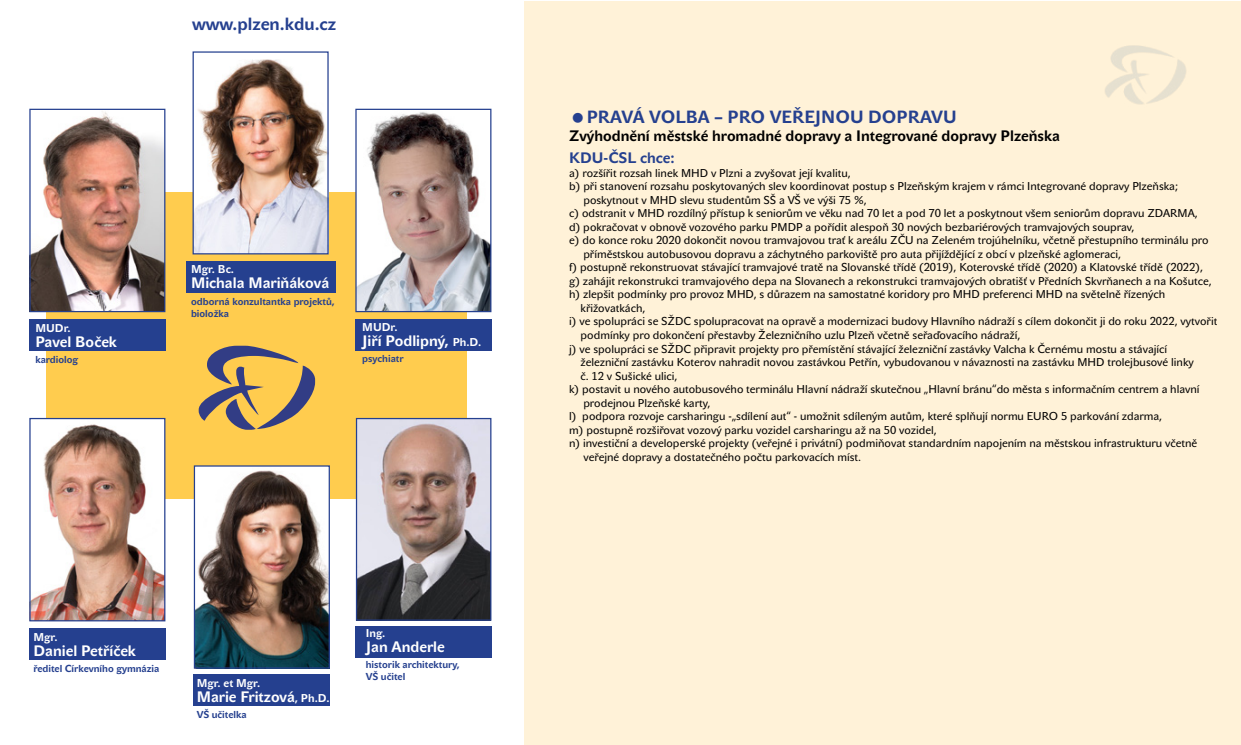
<style>
.page{position:relative;width:1241px;height:745px;background:#fff}
.page>*{position:absolute;margin:0;border:0;box-sizing:border-box;transform-origin:0 0}
.t1{font:700 17.5px "John Sans Text Pro";color:#25408f}
.t2{font:700 15px "John Sans Text Pro";color:#fff}
.t3{font:700 15px "John Sans Text Pro";color:#000}
.t4{font:700 15px "John Sans Text Pro";color:#25408f}
.t5{font:11.25px "John Sans Text Pro";color:#000}
.t6{font:700 11.25px "John Sans Text Pro";color:#fff}
.t7{font:700 10px/12px "John Sans Text Pro";color:#25408f}
.s1{font-size:11.25px}
</style>
<div class="page">
<div style="left:46px;top:192px;width:421px;height:306px;background:#ffcc4e"></div>
<img style="left:357px;top:112px;width:132px;height:198px">
<div style="left:355px;top:109px;width:136px;height:203px;border:1px solid #25408f"></div>
<img style="left:31px;top:111px;width:132px;height:199px">
<div style="left:29px;top:109px;width:136px;height:203px;border:1px solid #25408f"></div>
<img style="left:194px;top:59px;width:132px;height:193px">
<div style="left:192px;top:51px;width:136px;height:203px;border:1px solid #25408f"></div>
<img style="left:31px;top:419px;width:132px;height:200px">
<div style="left:29px;top:417px;width:136px;height:204px;border:1px solid #25408f"></div>
<img style="left:358px;top:419px;width:131px;height:199px">
<div style="left:356px;top:417px;width:135px;height:203px;border:1px solid #25408f"></div>
<img style="left:196px;top:467px;width:132px;height:199px">
<div style="left:194px;top:465px;width:136px;height:203px;border:1px solid #25408f"></div>
<div style="left:186px;top:261px;width:149px;height:32px;background:#25408f"></div>
<div style="left:356px;top:319px;width:136px;height:31px;background:#25408f"></div>
<div style="left:29px;top:628px;width:136px;height:31px;background:#25408f"></div>
<div style="left:194px;top:674px;width:136px;height:31px;background:#25408f"></div>
<div style="left:356px;top:626px;width:136px;height:31px;background:#25408f"></div>
<div style="left:29px;top:319px;width:136px;height:31px;background:#25408f"></div>
<svg style="left:199px;top:345px;width:116px;height:84px"></svg>
<div style="left:524px;top:1px;width:716px;height:743px;background:#fff2d8"></div>
<img style="left:1105px;top:45px;width:81px;height:59px">
<h1 class="t1" style="left:192px;top:14px;width:145px">www.plzen.kdu.cz</h1>
<p class="t6" style="left:35px;top:321px;width:37px">MUDr.</p>
<h2 class="t2" style="left:35px;top:333px;width:83px">Pavel Boček</h2>
<p class="t7" style="left:35px;top:353px;width:44px">kardiolog</p>
<p class="t6" style="left:191px;top:263px;width:45px">Mgr. Bc.</p>
<h2 class="t2" style="left:191px;top:274px;width:140px">Michala Mariňáková</h2>
<p class="t7" style="left:191px;top:295px;width:145px">odborná konzultantka projektů, bioložka</p>
<p class="t6" style="left:362px;top:320px;width:37px">MUDr.</p>
<h2 class="t2" style="left:362px;top:332px;width:120px">Jiří Podlipný, <span class="s1">Ph.D.</span></h2>
<p class="t7" style="left:362px;top:353px;width:43px">psychiatr</p>
<p class="t6" style="left:33px;top:630px;width:26px">Mgr.</p>
<h2 class="t2" style="left:33px;top:642px;width:104px">Daniel Petříček</h2>
<p class="t7" style="left:33px;top:662px;width:127px">ředitel Církevního gymnázia</p>
<p class="t6" style="left:197px;top:676px;width:65px">Mgr. et Mgr.</p>
<h2 class="t2" style="left:197px;top:687px;width:134px">Marie Fritzová<span class="s1">, Ph.D.</span></h2>
<p class="t7" style="left:197px;top:708px;width:52px">VŠ učitelka</p>
<p class="t6" style="left:366px;top:626px;width:21px">Ing.</p>
<h2 class="t2" style="left:366px;top:637px;width:80px">Jan Anderle</h2>
<p class="t7" style="left:366px;top:658px;width:95px">historik architektury,<br>VŠ učitel</p>
<h1 class="t1" style="left:586px;top:106px;width:371px">PRAVÁ VOLBA – PRO VEŘEJNOU DOPRAVU</h1>
<h2 class="t3" style="left:569px;top:127px;width:492px">Zvýhodnění městské hromadné dopravy a Integrované dopravy Plzeňska</h2>
<h2 class="t4" style="left:569px;top:149px;width:107px">KDU-ČSL chce:</h2>
<p class="t5" style="left:569px;top:166px;width:283px">a) rozšířit rozsah linek MHD v Plzni a zvyšovat její kvalitu,</p>
<p class="t5" style="left:569px;top:180px;width:610px">b) při stanovení rozsahu poskytovaných slev koordinovat postup s Plzeňským krajem v rámci Integrované dopravy Plzeňska;</p>
<p class="t5" style="left:583px;top:193px;width:285px">poskytnout v MHD slevu studentům SŠ a VŠ ve výši 75 %,</p>
<p class="t5" style="left:569px;top:207px;width:630px">c) odstranit v MHD rozdílný přístup k seniorům ve věku nad 70 let a pod 70 let a poskytnout všem seniorům dopravu ZDARMA,</p>
<p class="t5" style="left:569px;top:220px;width:567px">d) pokračovat v obnově vozového parku PMDP a pořídit alespoň 30 nových bezbariérových tramvajových souprav,</p>
<p class="t5" style="left:569px;top:234px;width:641px">e) do konce roku 2020 dokončit novou tramvajovou trať k areálu ZČU na Zeleném trojúhelníku, včetně přestupního terminálu pro</p>
<p class="t5" style="left:583px;top:247px;width:539px">příměstskou autobusovou dopravu a záchytného parkoviště pro auta přijíždějící z obcí v plzeňské aglomeraci,</p>
<p class="t5" style="left:569px;top:261px;width:635px">f) postupně rekonstruovat stávající tramvajové tratě na Slovanské třídě (2019), Koterovské třídě (2020) a Klatovské třídě (2022),</p>
<p class="t5" style="left:569px;top:274px;width:644px">g) zahájit rekonstrukci tramvajového depa na Slovanech a rekonstrukci tramvajových obratišť v Předních Skvrňanech a na Košutce,</p>
<p class="t5" style="left:569px;top:288px;width:597px">h) zlepšit podmínky pro provoz MHD, s důrazem na samostatné koridory pro MHD preferenci MHD na světelně řízených</p>
<p class="t5" style="left:580px;top:301px;width:66px">křižovatkách,</p>
<p class="t5" style="left:569px;top:315px;width:649px">i) ve spolupráci se SŽDC spolupracovat na opravě a modernizaci budovy Hlavního nádraží s cílem dokončit ji do roku 2022, vytvořit</p>
<p class="t5" style="left:580px;top:328px;width:441px">podmínky pro dokončení přestavby Železničního uzlu Plzeň včetně seřaďovacího nádraží,</p>
<p class="t5" style="left:569px;top:342px;width:599px">j) ve spolupráci se SŽDC připravit projekty pro přemístění stávající železniční zastávky Valcha k Černému mostu a stávající</p>
<p class="t5" style="left:580px;top:355px;width:614px">železniční zastávku Koterov nahradit novou zastávkou Petřín, vybudovanou v návaznosti na zastávku MHD trolejbusové linky</p>
<p class="t5" style="left:580px;top:369px;width:99px">č. 12 v Sušické ulici,</p>
<p class="t5" style="left:569px;top:382px;width:632px">k) postavit u nového autobusového terminálu Hlavní nádraží skutečnou „Hlavní bránu“do města s informačním centrem a hlavní</p>
<p class="t5" style="left:583px;top:396px;width:129px">prodejnou Plzeňské karty,</p>
<p class="t5" style="left:569px;top:409px;width:594px">l) podpora rozvoje carsharingu -„sdílení aut“ - umožnit sdíleným autům, které splňují normu EURO 5 parkování zdarma,</p>
<p class="t5" style="left:569px;top:423px;width:369px">m) postupně rozšiřovat vozový parku vozidel carsharingu až na 50 vozidel,</p>
<p class="t5" style="left:569px;top:436px;width:629px">n) investiční a developerské projekty (veřejné i privátní) podmiňovat standardním napojením na městskou infrastrukturu včetně</p>
<p class="t5" style="left:583px;top:450px;width:279px">veřejné dopravy a dostatečného počtu parkovacích míst.</p>
</div>
